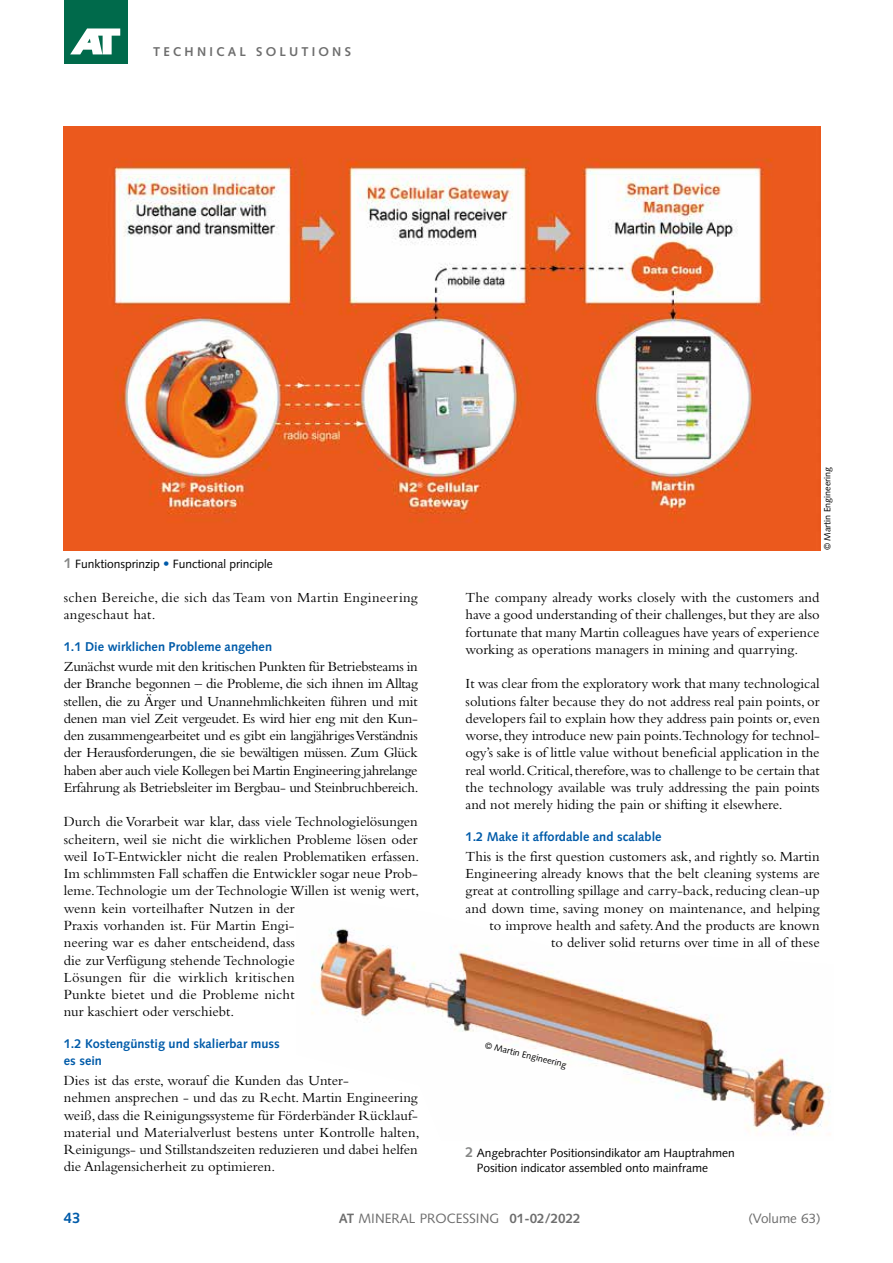
<style>
.page{position:relative;width:893px;height:1263px;background:#fff}
.page>*{position:absolute;margin:0;border:0;box-sizing:border-box;transform-origin:0 0}
.t1{font:700 15px "Syntax LT Std";color:#005ba9}
.t2{font:14.55px/17.2px "Bembo Std";color:#000;text-align:justify}
.t3{font:14.55px/17.2px "Bembo Std";letter-spacing:.02em;color:#000}
.t4{font:13.5px "Syntax LT Std";color:#6e6e6e}
.t5{font:700 13.5px "Syntax LT Std";color:#6e6e6e}
.t6{font:700 12.75px/17.2px "Syntax LT Std";color:#005ba9}
.t7{font:700 12.75px "Syntax LT Std";letter-spacing:.25em;color:#6e6e6e}
.t8{font:12px/15px "Syntax LT Std";color:#000}
.t9{font:9px "Syntax LT Std";color:#000}
.s1{font-weight:700;font-size:14.25px;color:#868786}
.s2{font-weight:700;font-size:12.75px;color:#005ba9}
.s3{font-weight:700}
</style>
<div class="page">
<div style="left:64px;top:0;width:64px;height:64px;background:#006a4b"></div>
<svg style="left:70px;top:28px;width:50px;height:26px"></svg>
<img style="left:311px;top:928px;width:520px;height:208px">
<img style="left:64px;top:126px;width:757px;height:424px">
<p class="t7" style="left:153px;top:45px;width:199px">TECHNICAL SOLUTIONS</p>
<p class="t8" style="left:64px;top:556px;width:210px"><span class="s1">1</span> Funktionsprinzip <span class="s2">•</span> Functional principle</p>
<p class="t3" style="left:64px;top:589px;width:355px">schen Bereiche, die sich das Team von Martin Engineering angeschaut hat.</p>
<p class="t6" style="left:64px;top:638px;width:210px">1.1 Die wirklichen Probleme angehen</p>
<p class="t2" style="left:64px;top:658px;width:356px">Zunächst wurde mit den kritischen Punkten für Betriebsteams in der Branche begonnen – die Probleme, die sich ihnen im Alltag stellen, die zu Ärger und Unannehmlichkeiten führen und mit denen man viel Zeit vergeudet. Es wird hier eng mit den Kun&shy;den zusammengearbeitet und es gibt ein langjähriges Verständnis der Herausforderungen, die sie bewältigen müssen. Zum Glück haben aber auch viele Kollegen bei Martin Engineering jahrelange Erfahrung als Betriebsleiter im Bergbau- und Steinbruchbereich.</p>
<p class="t2" style="left:64px;top:813px;width:357px;text-align:left">Durch die Vorarbeit war klar, dass viele Technologielösungen scheitern, weil sie nicht die wirklichen Probleme lösen oder weil IoT-Entwickler nicht die realen Problematiken erfassen.<br>Im schlimmsten Fall schaffen die Entwickler sogar neue Prob&shy;leme. Technologie um der Technologie Willen ist wenig wert, wenn kein vorteilhafter Nutzen in der<br>Praxis vorhanden ist. Für Martin Engi-<br>neering war es daher entscheidend, dass<br>die zur Verfügung stehende Technologie<br>Lösungen für die wirklich kritischen<br>Punkte bietet und die Probleme nicht<br>nur kaschiert oder verschiebt.</p>
<p class="t6" style="left:64px;top:1035px;width:218px">1.2 Kostengünstig und skalierbar muss es sein</p>
<p class="t2" style="left:64px;top:1072px;width:357px;text-align:left">Dies ist das erste, worauf die Kunden das Unter-<br>nehmen ansprechen - und das zu Recht. Martin Engineering weiß, dass die Reinigungssysteme für Förderbänder Rücklauf&shy;material und Materialverlust bestens unter Kontrolle halten, Reinigungs- und Stillstandszeiten reduzieren und dabei helfen die Anlagensicherheit zu optimieren.</p>
<p class="t9" style="left:822px;top:550px;width:85px;rotate:-90deg">© Martin Engineering</p>
<p class="t2" style="left:466px;top:589px;width:355px">The company already works closely with the customers and have a good understanding of their challenges, but they are also fortunate that many Martin colleagues have years of experience working as operations managers in mining and quarrying.</p>
<p class="t2" style="left:466px;top:675px;width:356px">It was clear from the exploratory work that many technological solutions falter because they do not address real pain points, or developers fail to explain how they address pain points or, even worse, they introduce new pain points.Technology for technol&shy;ogy’s sake is of little value without beneficial application in the real world. Critical, therefore, was to challenge to be certain that the technology available was truly addressing the pain points and not merely hiding the pain or shifting it elsewhere.</p>
<p class="t6" style="left:466px;top:828px;width:198px">1.2 Make it affordable and scalable</p>
<p class="t2" style="left:466px;top:847px;width:356px;text-align:right">This is the first question customers ask, and rightly so. Martin Engineering already knows that the belt cleaning systems are great at controlling spillage and carry-back, reducing clean-up and down time, saving money on maintenance, and helping to improve health and safety. And the products are known<br>to deliver solid returns over time in all of these</p>
<p class="t9" style="left:487px;top:1039px;width:85px;rotate:14deg">© Martin Engineering</p>
<p class="t8" style="left:477px;top:1145px;width:260px;text-indent:-11px"><span class="s1">2</span> Angebrachter Positionsindikator am Hauptrahmen<br>Position indicator assembled onto mainframe</p>
<p class="t1" style="left:64px;top:1209px;width:18px">43</p>
<p class="t5" style="left:509px;top:1211px;width:73px">01-02/2022</p>
<p class="t4" style="left:339px;top:1210px;width:162px"><span class="s3">AT</span> MINERAL PROCESSING</p>
<p class="t4" style="left:748px;top:1210px;width:74px">(Volume 63)</p>
</div>
